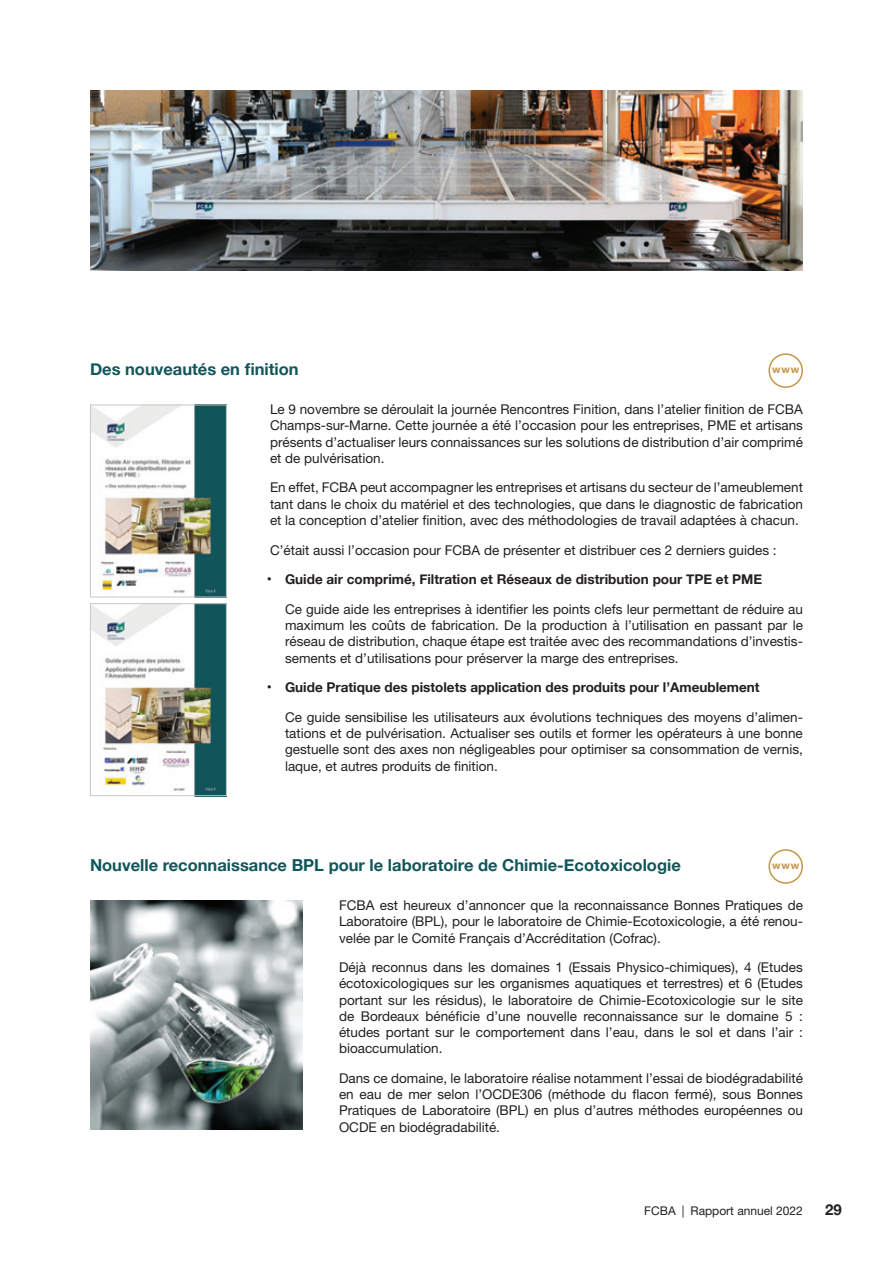
<style>
.page{position:relative;width:893px;height:1263px;background:#fff}
.page>*{position:absolute;margin:0;border:0;box-sizing:border-box;transform-origin:0 0}
.t1{font:700 16.5px "Helvetica Neue";color:#11565a}
.t2{font:700 15px "Helvetica Neue";color:#231f20}
.t3{font:13.5px/16.2px "Helvetica Neue";color:#231f20;text-align:justify}
.t4{font:12px "Helvetica Neue";color:#231f20}
.t5{font:700 10.5px "Helvetica Neue";letter-spacing:.08em;color:#c59746}
.s1{font-weight:700;font-size:9px}
.s2{font-weight:700}
</style>
<div class="page">
<img style="left:90px;top:90px;width:713px;height:180px">
<img style="left:92px;top:407px;width:133px;height:188px">
<div style="left:90px;top:405px;width:137px;height:192px;border:1px solid #c7c8ca"></div>
<img style="left:92px;top:605px;width:133px;height:189px">
<div style="left:90px;top:603px;width:137px;height:193px;border:1px solid #c7c8ca"></div>
<img style="left:90px;top:900px;width:213px;height:229px">
<div style="left:768px;top:353px;width:35px;height:35px;border:2px solid #c59746;border-radius:50%"></div>
<div style="left:768px;top:849px;width:35px;height:35px;border:2px solid #c59746;border-radius:50%"></div>
<p class="t1" style="left:90px;top:359px;width:210px">Des nouveautés en finition</p>
<p class="t3" style="left:270px;top:403px;width:534px">Le 9 novembre se déroulait la journée Rencontres Finition, dans l’atelier finition de FCBA Champs-sur-Marne. Cette journée a été l’occasion pour les entreprises, PME et artisans présents d’actualiser leurs connaissances sur les solutions de distribution d’air comprimé et de pulvérisation.</p>
<p class="t3" style="left:270px;top:481px;width:534px">En effet, FCBA peut accompagner les entreprises et artisans du secteur de l’ameublement tant dans le choix du matériel et des technologies, que dans le diagnostic de fabrication et la conception d’atelier finition, avec des méthodologies de travail adaptées à chacun.</p>
<p class="t3" style="left:270px;top:543px;width:508px">C’était aussi l’occasion pour FCBA de présenter et distribuer ces 2 derniers guides :</p>
<p class="t3" style="left:285px;top:566px;width:519px;line-height:29.7px;text-indent:-18px"><span class="s1">•</span> <span class="s2">Guide air comprimé, Filtration et Réseaux de distribution pour TPE et PME<br></span>Ce guide aide les entreprises à identifier les points clefs leur permettant de réduire au</p>
<p class="t3" style="left:285px;top:619px;width:519px">maximum les coûts de fabrication. De la production à l’utilisation en passant par le réseau de distribution, chaque étape est traitée avec des recommandations d’investis&shy;sements et d’utilisations pour préserver la marge des entreprises.</p>
<p class="t3" style="left:285px;top:674px;width:519px;line-height:29.7px;text-indent:-18px"><span class="s1">•</span> <span class="s2">Guide Pratique des pistolets application des produits pour l’Ameublement<br></span>Ce guide sensibilise les utilisateurs aux évolutions techniques des moyens d’alimen-</p>
<p class="t3" style="left:285px;top:727px;width:519px">tations et de pulvérisation. Actualiser ses outils et former les opérateurs à une bonne gestuelle sont des axes non négligeables pour optimiser sa consommation de vernis, laque, et autres produits de finition.</p>
<p class="t5" style="left:772px;top:363px;width:29px">www</p>
<p class="t1" style="left:90px;top:855px;width:592px">Nouvelle reconnaissance BPL pour le laboratoire de Chimie-Ecotoxicologie</p>
<p class="t3" style="left:339px;top:898px;width:465px">FCBA est heureux d’annoncer que la reconnaissance Bonnes Pratiques de Laboratoire (BPL), pour le laboratoire de Chimie-Ecotoxicologie, a été renou&shy;velée par le Comité Français d’Accréditation (Cofrac).</p>
<p class="t3" style="left:339px;top:961px;width:465px">Déjà reconnus dans les domaines 1 (Essais Physico-chimiques), 4 (Etudes écotoxicologiques sur les organismes aquatiques et terrestres) et 6 (Etudes portant sur les résidus), le laboratoire de Chimie-Ecotoxicologie sur le site de Bordeaux bénéficie d’une nouvelle reconnaissance sur le domaine 5 : études portant sur le comportement dans l’eau, dans le sol et dans l’air : bioaccumulation.</p>
<p class="t3" style="left:339px;top:1071px;width:465px">Dans ce domaine, le laboratoire réalise notamment l’essai de biodégradabilité en eau de mer selon l’OCDE306 (méthode du flacon fermé), sous Bonnes Pratiques de Laboratoire (BPL) en plus d’autres méthodes européennes ou OCDE en biodégradabilité.</p>
<p class="t5" style="left:772px;top:859px;width:29px">www</p>
<p class="t4" style="left:644px;top:1206px;width:160px">FCBA | Rapport annuel 2022</p>
<p class="t2" style="left:825px;top:1200px;width:18px">29</p>
</div>
